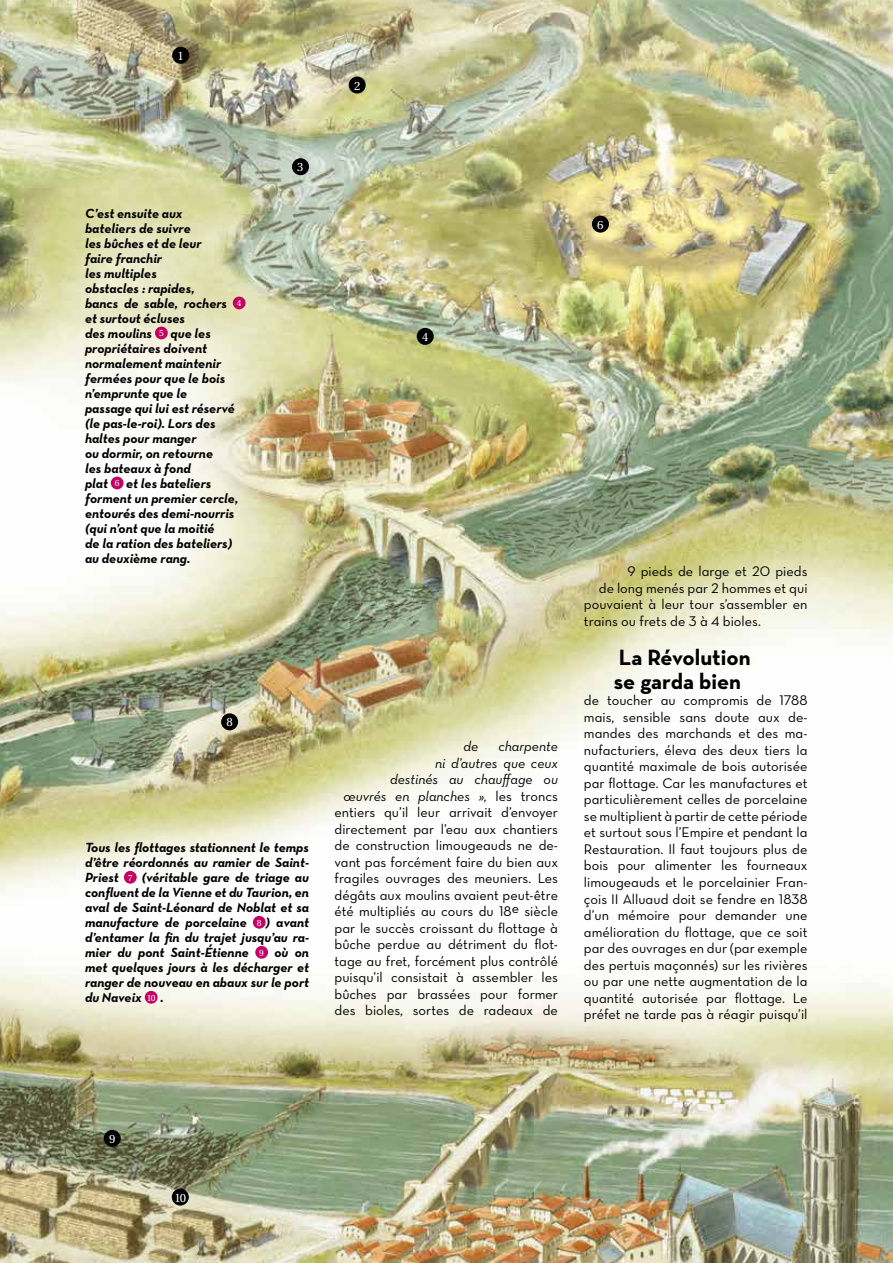
<style>
.page{position:relative;width:893px;height:1263px;background:#fff}
.page>*{position:absolute;margin:0;border:0;box-sizing:border-box;transform-origin:0 0}
.t1{font:700 22.5px/24px "Neutra Text";color:#000}
.t2{font:14.25px/16.5px "Neutra Text Book Alt";color:#000;text-align:justify}
.t3{font:14.25px/16.5px "Neutra Text Book Italic Alt";color:#000;text-align:right}
.t4{font:13.5px/15px "Neutra Text Bold Italic Alt";color:#000}
.t5{font:12px "Utopia";color:#fff}
.s1{font-family:"Utopia";font-size:9px;color:#fff}
.s2{font-family:"Neutra Text Book Alt"}
</style>
<div class="page">
<img style="left:0;top:0;width:893px;height:1263px">
<div style="left:172px;top:47px;width:17px;height:17px;background:#000;border-radius:50%"></div>
<div style="left:349px;top:77px;width:17px;height:17px;background:#000;border-radius:50%"></div>
<div style="left:292px;top:158px;width:17px;height:17px;background:#000;border-radius:50%"></div>
<div style="left:417px;top:328px;width:17px;height:17px;background:#000;border-radius:50%"></div>
<div style="left:592px;top:216px;width:17px;height:17px;background:#000;border-radius:50%"></div>
<div style="left:104px;top:1130px;width:17px;height:17px;background:#000;border-radius:50%"></div>
<div style="left:172px;top:1188px;width:17px;height:17px;background:#000;border-radius:50%"></div>
<div style="left:221px;top:713px;width:17px;height:17px;background:#000;border-radius:50%"></div>
<div style="left:233px;top:297px;width:13px;height:12px;background:#c40063;border-radius:50%"></div>
<div style="left:155px;top:327px;width:13px;height:12px;background:#c40063;border-radius:50%"></div>
<div style="left:111px;top:477px;width:13px;height:12px;background:#c40063;border-radius:50%"></div>
<div style="left:124px;top:871px;width:13px;height:13px;background:#c40063;border-radius:50%"></div>
<div style="left:253px;top:916px;width:13px;height:13px;background:#c40063;border-radius:50%"></div>
<div style="left:255px;top:946px;width:13px;height:13px;background:#c40063;border-radius:50%"></div>
<div style="left:145px;top:991px;width:13px;height:13px;background:#c40063;border-radius:50%"></div>
<p class="t5" style="left:178px;top:49px;width:8px">1</p>
<p class="t5" style="left:354px;top:79px;width:8px">2</p>
<p class="t4" style="left:85px;top:205px;width:158px">C’est ensuite aux<br>bateliers de suivre<br>les bûches et de leur<br>faire franchir<br>les multiples<br>obstacles : rapides,<br>bancs de sable, rochers <span class="s1">4 </span>et surtout écluses<br>des moulins <span class="s1">5</span> que les propriétaires doivent normalement maintenir fermées pour que le bois n’emprunte que le<br>passage qui lui est réservé (le pas-le-roi). Lors des haltes pour manger<br>ou dormir, on retourne<br>les bateaux à fond<br>plat <span class="s1">6</span> et les bateliers forment un premier cercle, entourés des demi-nourris (qui n’ont que la moitié<br>de la ration des bateliers) au deuxième rang.</p>
<p class="t5" style="left:297px;top:161px;width:8px">3</p>
<p class="t5" style="left:422px;top:330px;width:8px">4</p>
<p class="t5" style="left:226px;top:716px;width:8px">8</p>
<p class="t4" style="left:85px;top:840px;width:225px;text-align:justify">Tous les flottages stationnent le temps d’être réordonnés au ramier de Saint-Priest <span class="s1">7</span> (véritable gare de triage au confluent de la Vienne et du Taurion, en aval de Saint-Léonard de Noblat et sa manufacture de porcelaine <span class="s1">8</span> ) avant d’entamer la fin du trajet jusqu’au ra&shy;mier du pont Saint-Étienne <span class="s1">9</span> où on met quelques jours à les décharger et ranger de nouveau en abaux sur le port du Naveix <span class="s1">10</span> .</p>
<p class="t3" style="left:343px;top:738px;width:216px">charpente<br>ni d’autres que ceux<br>destinés au chauffage ou œuvrés en planches », <span class="s2">les troncs</span></p>
<p class="t2" style="left:334px;top:804px;width:225px">entiers qu’il leur arrivait d’envoyer directement par l’eau aux chantiers de construction limougeauds ne de&shy;vant pas forcément faire du bien aux fragiles ouvrages des meuniers. Les dégâts aux moulins avaient peut-être été multipliés au cours du 18e siècle par le succès croissant du flottage à bûche perdue au détriment du flot&shy;tage au fret, forcément plus contrôlé puisqu’il consistait à assembler les bûches par brassées pour former des bioles, sortes de radeaux de</p>
<p class="t3" style="left:463px;top:738px;width:16px">de</p>
<p class="t5" style="left:597px;top:218px;width:8px">6</p>
<p class="t2" style="left:627px;top:563px;width:182px">9 pieds de large et 20 pieds</p>
<p class="t2" style="left:599px;top:580px;width:210px">de long menés par 2 hommes et qui</p>
<p class="t2" style="left:584px;top:596px;width:225px">pouvaient à leur tour s’assembler en</p>
<p class="t2" style="left:584px;top:613px;width:178px">trains ou frets de 3 à 4 bioles.</p>
<h1 class="t1" style="left:614px;top:645px;width:138px">La Révolution se garda bien</h1>
<p class="t2" style="left:584px;top:692px;width:225px">de toucher au compromis de 1788 mais, sensible sans doute aux de&shy;mandes des marchands et des ma&shy;nufacturiers, éleva des deux tiers la quantité maximale de bois autorisée par flottage. Car les manufactures et particulièrement celles de porcelaine se multiplient à partir de cette période et surtout sous l’Empire et pendant la Restauration. Il faut toujours plus de bois pour alimenter les fourneaux limougeauds et le porcelainier Fran&shy;çois II Alluaud doit se fendre en 1838 d’un mémoire pour demander une amélioration du flottage, que ce soit par des ouvrages en dur (par exemple des pertuis maçonnés) sur les rivières ou par une nette augmentation de la quantité autorisée par flottage. Le préfet ne tarde pas à réagir puisqu’il</p>
<p class="t5" style="left:109px;top:1132px;width:8px">9</p>
<p class="t5" style="left:174px;top:1191px;width:13px">10</p>
</div>
